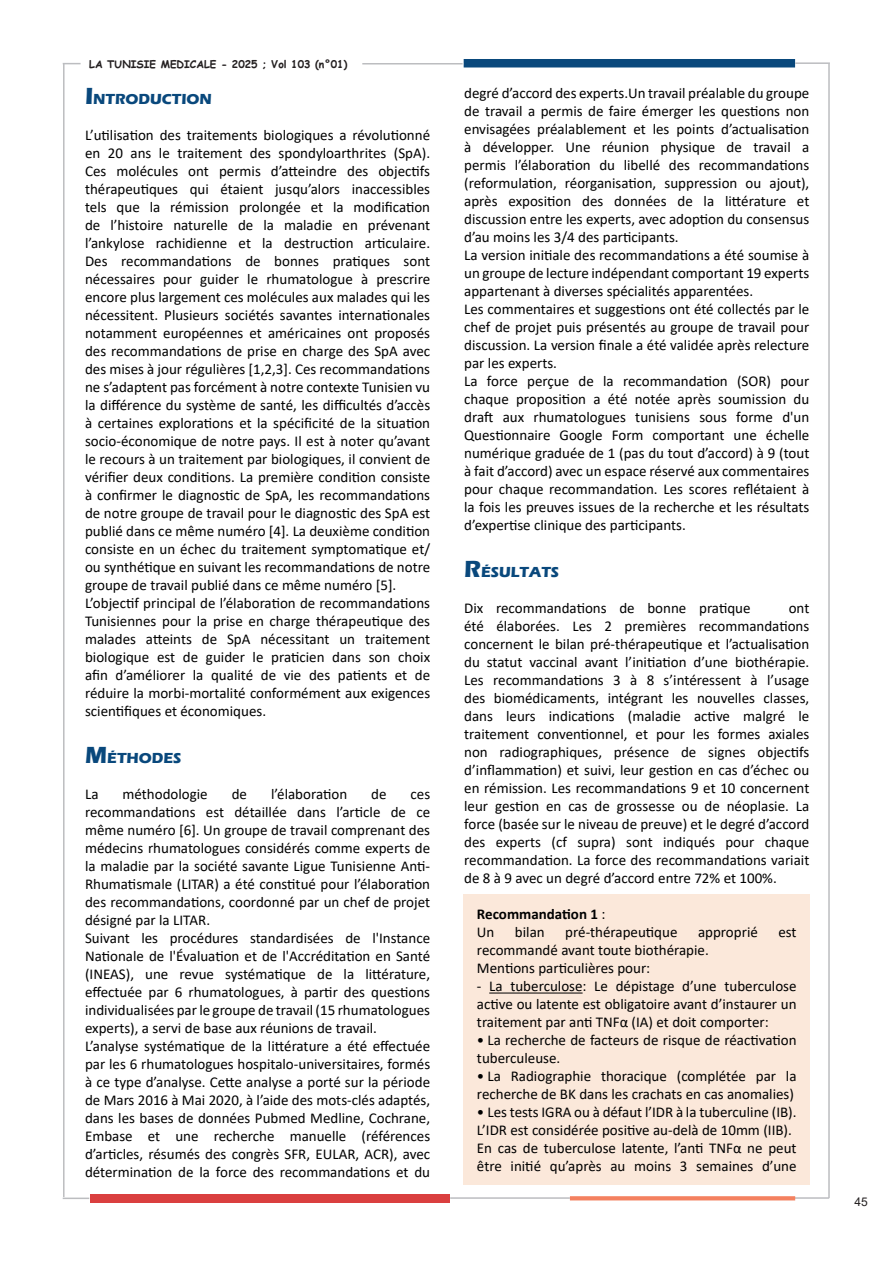
<style>
.page{position:relative;width:893px;height:1263px;background:#fff}
.page>*{position:absolute;margin:0;border:0;box-sizing:border-box;transform-origin:0 0}
.t1{font:15px/18px "Calibri";color:#000;text-align:justify}
.titre{font:700 15px "Eras ITC";color:#09487c}
.t2{font:700 15px "Calibri";color:#000}
.t3{font:12px "Arial";color:#231f20}
.t4{font:700 10.5px "Comic Sans MS";color:#231f20}
.s1{font-size:24px}
.s2{font-weight:400}
</style>
<div class="page">
<div style="left:463px;top:894px;width:347px;height:291px;background:#fbe8da"></div>
<div style="left:464px;top:59px;width:331px;height:8px;background:#09487c"></div>
<svg style="left:63px;top:63px;width:18px;height:1px"></svg>
<hr style="left:63px;top:64px;width:2px;height:1133px;background:#bcbdc0">
<hr style="left:828px;top:64px;width:2px;height:1134px;background:#bcbdc0">
<hr style="left:795px;top:62px;width:35px;height:2px;background:#bcbdc0">
<hr style="left:362px;top:63px;width:101px;height:2px;background:#bcbdc0">
<div style="left:90px;top:1194px;width:359px;height:9px;background:#da3f3f"></div>
<hr style="left:794px;top:1197px;width:35px;height:2px;background:#bcbdc0">
<svg style="left:570px;top:1196px;width:225px;height:4px"></svg>
<hr style="left:450px;top:1197px;width:120px;height:2px;background:#bcbdc0">
<hr style="left:63px;top:1197px;width:26px;height:2px;background:#bcbdc0">
<hr style="left:489px;top:992px;width:94px;height:1px;background:#000">
<p class="t4" style="left:89px;top:56px;width:260px">LA TUNISIE MEDICALE - 2025 ; Vol 103 (n°01)</p>
<p class="titre" style="left:85px;top:90px;width:128px"><span class="s1">I</span>NTRODUCTION</p>
<p class="t1" style="left:85px;top:126px;width:347px">L’utilisation des traitements biologiques a révolutionné en 20 ans le traitement des spondyloarthrites (SpA).<br>Ces molécules ont permis d’atteindre des objectifs thérapeutiques qui étaient jusqu’alors inaccessibles tels que la rémission prolongée et la modification de l’histoire naturelle de la maladie en prévenant l’ankylose rachidienne et la destruction articulaire.<br>Des recommandations de bonnes pratiques sont nécessaires pour guider le rhumatologue à prescrire encore plus largement ces molécules aux malades qui les nécessitent. Plusieurs sociétés savantes internationales notamment européennes et américaines ont proposés des recommandations de prise en charge des SpA avec des mises à jour régulières [1,2,3]. Ces recommandations ne s’adaptent pas forcément à notre contexte Tunisien vu la différence du système de santé, les difficultés d’accès à certaines explorations et la spécificité de la situation socio-économique de notre pays. Il est à noter qu’avant le recours à un traitement par biologiques, il convient de vérifier deux conditions. La première condition consiste à confirmer le diagnostic de SpA, les recommandations de notre groupe de travail pour le diagnostic des SpA est publié dans ce même numéro [4]. La deuxième condition consiste en un échec du traitement symptomatique et/ ou synthétique en suivant les recommandations de notre groupe de travail publié dans ce même numéro [5].</p>
<p class="t1" style="left:85px;top:594px;width:347px">L’objectif principal de l’élaboration de recommandations Tunisiennes pour la prise en charge thérapeutique des malades atteints de SpA nécessitant un traitement biologique est de guider le praticien dans son choix afin d’améliorer la qualité de vie des patients et de réduire la morbi-mortalité conformément aux exigences scientifiques et économiques.</p>
<p class="titre" style="left:85px;top:749px;width:98px"><span class="s1">M</span>ÉTHODES</p>
<p class="t1" style="left:85px;top:784px;width:15px">La</p>
<p class="t1" style="left:123px;top:784px;width:87px">méthodologie</p>
<p class="t1" style="left:232px;top:784px;width:17px">de</p>
<p class="t1" style="left:271px;top:784px;width:78px">l’élaboration</p>
<p class="t1" style="left:371px;top:784px;width:17px">de</p>
<p class="t1" style="left:85px;top:784px;width:347px;text-indent:325px">ces recommandations est détaillée dans l’article de ce même numéro [6]. Un groupe de travail comprenant des médecins rhumatologues considérés comme experts de la maladie par la société savante Ligue Tunisienne Anti-Rhumatismale (LITAR) a été constitué pour l’élaboration des recommandations, coordonné par un chef de projet désigné par la LITAR.</p>
<p class="t1" style="left:85px;top:928px;width:347px">Suivant les procédures standardisées de l'Instance Nationale de l'Évaluation et de l'Accréditation en Santé (INEAS), une revue systématique de la littérature, effectuée par 6 rhumatologues, à partir des questions individualisées par le groupe de travail (15 rhumatologues experts), a servi de base aux réunions de travail.</p>
<p class="t1" style="left:85px;top:1036px;width:347px">L’analyse systématique de la littérature a été effectuée par les 6 rhumatologues hospitalo-universitaires, formés à ce type d’analyse. Cette analyse a porté sur la période de Mars 2016 à Mai 2020, à l’aide des mots-clés adaptés, dans les bases de données Pubmed Medline, Cochrane, Embase et une recherche manuelle (références d’articles, résumés des congrès SFR, EULAR, ACR), avec détermination de la force des recommandations et du</p>
<p class="t1" style="left:464px;top:84px;width:347px">degré d’accord des experts.Un travail préalable du groupe de travail a permis de faire émerger les questions non envisagées préalablement et les points d’actualisation à développer. Une réunion physique de travail a permis l’élaboration du libellé des recommandations (reformulation, réorganisation, suppression ou ajout), après exposition des données de la littérature et discussion entre les experts, avec adoption du consensus d’au moins les 3/4 des participants.</p>
<p class="t1" style="left:464px;top:246px;width:347px">La version initiale des recommandations a été soumise à un groupe de lecture indépendant comportant 19 experts appartenant à diverses spécialités apparentées.</p>
<p class="t1" style="left:464px;top:300px;width:347px">Les commentaires et suggestions ont été collectés par le chef de projet puis présentés au groupe de travail pour discussion. La version finale a été validée après relecture par les experts.</p>
<p class="t1" style="left:464px;top:372px;width:347px">La force perçue de la recommandation (SOR) pour chaque proposition a été notée après soumission du draft aux rhumatologues tunisiens sous forme d'un Questionnaire Google Form comportant une échelle numérique graduée de 1 (pas du tout d’accord) à 9 (tout à fait d’accord) avec un espace réservé aux commentaires pour chaque recommandation. Les scores reflétaient à la fois les preuves issues de la recherche et les résultats d’expertise clinique des participants.</p>
<p class="titre" style="left:464px;top:564px;width:96px"><span class="s1">R</span>ÉSULTATS</p>
<p class="t1" style="left:464px;top:599px;width:288px">Dix recommandations de bonne pratique</p>
<p class="t1" style="left:464px;top:599px;width:347px;text-indent:324px">ont été élaborées. Les 2 premières recommandations concernent le bilan pré-thérapeutique et l’actualisation du statut vaccinal avant l’initiation d’une biothérapie.<br>Les recommandations 3 à 8 s’intéressent à l’usage des biomédicaments, intégrant les nouvelles classes, dans leurs indications (maladie active malgré le traitement conventionnel, et pour les formes axiales non radiographiques, présence de signes objectifs d’inflammation) et suivi, leur gestion en cas d’échec ou en rémission. Les recommandations 9 et 10 concernent leur gestion en cas de grossesse ou de néoplasie. La force (basée sur le niveau de preuve) et le degré d’accord des experts (cf supra) sont indiqués pour chaque recommandation. La force des recommandations variait de 8 à 9 avec un degré d’accord entre 72% et 100%.</p>
<p class="t2" style="left:477px;top:904px;width:130px">Recommandation 1 <span class="s2">:</span></p>
<p class="t1" style="left:477px;top:923px;width:19px">Un</p>
<p class="t1" style="left:515px;top:923px;width:31px">bilan</p>
<p class="t1" style="left:565px;top:923px;width:114px">pré-thérapeutique</p>
<p class="t1" style="left:698px;top:923px;width:61px">approprié</p>
<p class="t1" style="left:778px;top:923px;width:20px">est</p>
<p class="t1" style="left:477px;top:941px;width:233px">recommandé avant toute biothérapie.</p>
<p class="t1" style="left:477px;top:959px;width:175px">Mentions particulières pour:</p>
<p class="t1" style="left:477px;top:977px;width:321px">- La tuberculose: Le dépistage d’une tuberculose active ou latente est obligatoire avant d’instaurer un traitement par anti TNFα (IA) et doit comporter:</p>
<p class="t1" style="left:477px;top:1031px;width:321px">• La recherche de facteurs de risque de réactivation tuberculeuse.</p>
<p class="t1" style="left:477px;top:1067px;width:321px">• La Radiographie thoracique (complétée par la recherche de BK dans les crachats en cas anomalies)</p>
<p class="t1" style="left:477px;top:1103px;width:321px">• Les tests IGRA ou à défaut l’IDR à la tuberculine (IB).<br>L’IDR est considérée positive au-delà de 10mm (IIB).</p>
<p class="t1" style="left:477px;top:1139px;width:321px">En cas de tuberculose latente, l’anti TNFα ne peut être initié qu’après au moins 3 semaines d’une</p>
<p class="t3" style="left:854px;top:1194px;width:15px">45</p>
</div>
